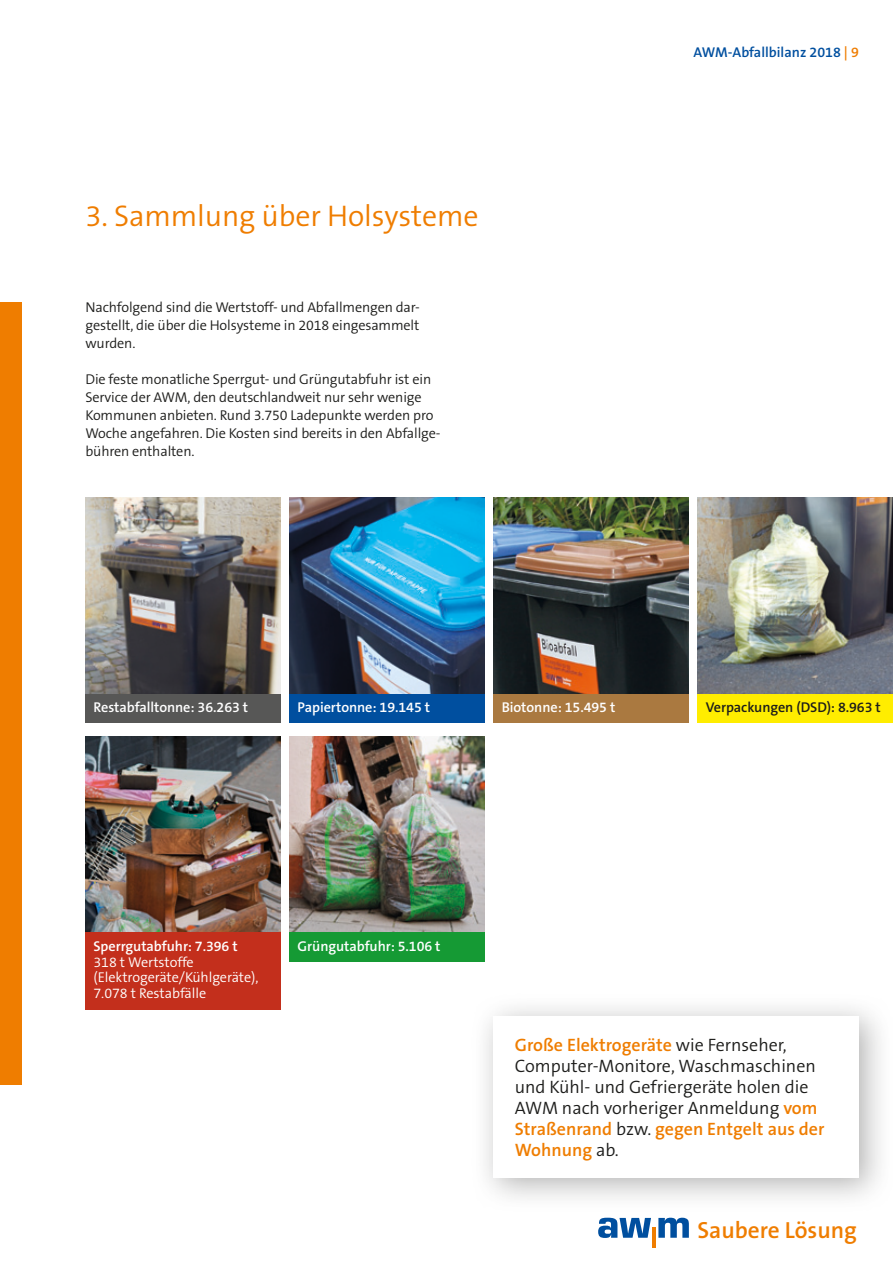
<style>
.page{position:relative;width:893px;height:1263px;background:#fff}
.page>*{position:absolute;margin:0;border:0;box-sizing:border-box;transform-origin:0 0}
.t1{font:300 30px "The Sans B4";letter-spacing:-.005em;color:#ef7d00}
.t2{font:600 23.4px "The Sans B6";color:#ef7d00}
.t3{font:300 18px/21px "The Sans B4";color:#1d1d1b}
.t4{font:600 18px/21px "The Sans B6";color:#ef7d00}
.t5{font:300 14.25px/18px "The Sans B4";letter-spacing:-.01em;color:#1d1d1b;text-align:justify}
.t6{font:600 14.25px "The Sans B6";letter-spacing:-.005em;color:#fff}
.t7{font:300 14.25px/15.8px "The Sans B4";letter-spacing:-.005em;color:#fff}
.t8{font:600 14.25px "The Sans B6";letter-spacing:-.005em;color:#1d1d1b}
.t9{font:600 14.25px "The Sans B6";color:#004f9f}
.s1{color:#ef7d00}
.s2{font-family:"The Sans B4";font-weight:300;color:#1d1d1b}
.s3{font-family:"The Sans B6";font-weight:600;color:#ef7d00}
</style>
<div class="page">
<div style="left:0;top:302px;width:21px;height:782px;background:#ef7d00"></div>
<svg style="left:598px;top:1218px;width:53px;height:20px"></svg>
<svg style="left:658px;top:1218px;width:31px;height:20px"></svg>
<hr style="left:652px;top:1227px;width:3px;height:20px;background:#ef7d00">
<div style="left:85px;top:736px;width:196px;height:273px;background:#c32f1c"></div>
<div style="left:697px;top:497px;width:196px;height:226px;background:#ffed00"></div>
<div style="left:85px;top:497px;width:196px;height:226px;background:#575756"></div>
<img style="left:85px;top:497px;width:196px;height:196px">
<div style="left:493px;top:497px;width:196px;height:226px;background:#aa7940"></div>
<img style="left:493px;top:497px;width:196px;height:196px">
<div style="left:289px;top:497px;width:196px;height:226px;background:#004f9f"></div>
<img style="left:289px;top:497px;width:196px;height:196px">
<img style="left:697px;top:497px;width:196px;height:196px">
<img style="left:85px;top:736px;width:196px;height:196px">
<div style="left:289px;top:736px;width:196px;height:225px;background:#159a34"></div>
<img style="left:289px;top:736px;width:196px;height:196px">
<h1 class="t1" style="left:85px;top:200px;width:395px">3. Sammlung über Holsysteme</h1>
<p class="t5" style="left:85px;top:299px;width:336px">Nachfolgend sind die Wertstoff- und Abfallmengen dar&shy;gestellt, die über die Holsysteme in 2018 eingesammelt wurden.</p>
<p class="t5" style="left:85px;top:371px;width:356px;text-align:left">Die feste monatliche Sperrgut- und Grüngutabfuhr ist ein Service der AWM, den deutschlandweit nur sehr wenige Kommunen anbieten. Rund 3.750 Ladepunkte werden pro Woche angefahren. Die Kosten sind bereits in den Abfallge&shy;bühren enthalten.</p>
<p class="t9" style="left:694px;top:45px;width:167px">AWM-Abfallbilanz 2018 <span class="s1">| 9</span></p>
<p class="t6" style="left:94px;top:700px;width:156px">Restabfalltonne: 36.263 t</p>
<p class="t6" style="left:298px;top:700px;width:134px">Papiertonne: 19.145 t</p>
<p class="t6" style="left:502px;top:700px;width:115px">Biotonne: 15.495 t</p>
<p class="t6" style="left:94px;top:938px;width:146px">Sperrgutabfuhr: 7.396 t</p>
<p class="t7" style="left:94px;top:954px;width:167px">318 t Wertstoffe (Elektrogeräte/Kühlgeräte),<br>7.078 t Restabfälle</p>
<p class="t6" style="left:298px;top:938px;width:144px">Grüngutabfuhr: 5.106 t</p>
<p class="t8" style="left:706px;top:700px;width:176px">Verpackungen (DSD): 8.963 t</p>
<p class="t4" style="left:515px;top:1035px;width:273px">Große Elektrogeräte <span class="s2">wie Fernseher,</span></p>
<p class="t3" style="left:515px;top:1056px;width:304px">Computer-Monitore, Waschmaschinen und Kühl- und Gefriergeräte holen die<br>AWM nach vorheriger Anmeldung <span class="s3">vom</span></p>
<p class="t4" style="left:515px;top:1119px;width:311px">Straßenrand <span class="s2">bzw.</span> gegen Entgelt aus der<br>Wohnung <span class="s2">ab.</span></p>
<h2 class="t2" style="left:697px;top:1217px;width:161px">Saubere Lösung</h2>
</div>
